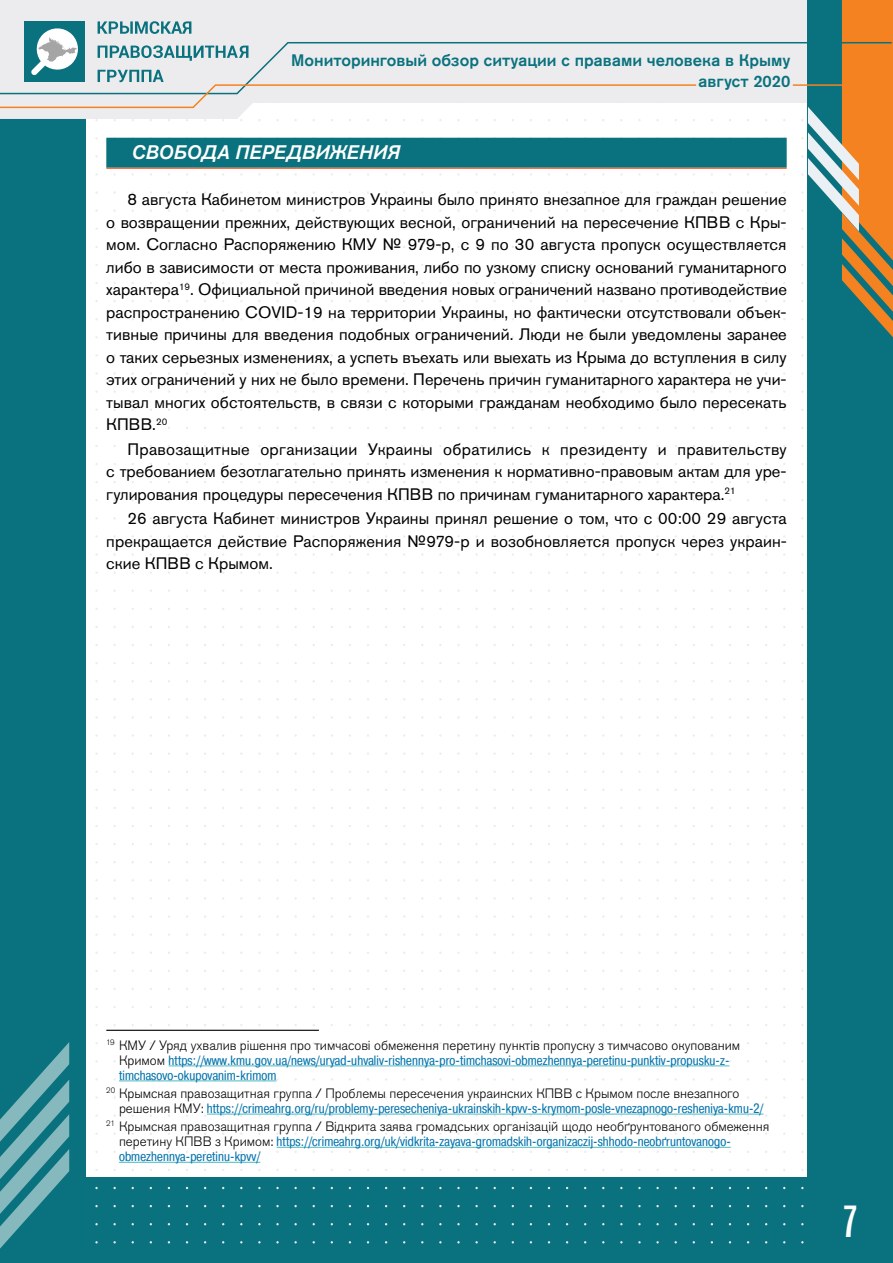
<style>
.page{position:relative;width:893px;height:1263px;background:#fff}
.page>*{position:absolute;margin:0;border:0;box-sizing:border-box;transform-origin:0 0}
.t1{font:500 condensed 45px "Akzidenz Grotesk Pro";color:#fff}
.t2{font:italic 500 19.5px "Akzidenz Grotesk Pro";letter-spacing:.01em;color:#fff}
.t3{font:16.5px/22.5px "Akzidenz Grotesk Pro";letter-spacing:.005em;color:#000;text-align:justify}
.t4{font:500 16.5px/20.7px "Akzidenz Grotesk Pro";color:#0a727e;text-align:right}
.t5{font:13.5px/15px "Pragmatica Cond C";letter-spacing:.01em;color:#0976ae}
.t6{font:300 13.5px "Akzidenz Grotesk Pro";color:#000}
.s1{font-family:"Akzidenz Grotesk Pro";font-weight:300;color:#000}
</style>
<div class="page">
<div style="left:0;top:1178px;width:893px;height:85px;background:#0a727e"></div>
<div style="left:0;top:0;width:85px;height:1263px;background:#0a727e"></div>
<svg style="left:0;top:0;width:808px;height:119px;fill:#ececee"></svg>
<div style="left:808px;top:0;width:85px;height:1263px;background:#0a727e"></div>
<svg style="left:842px;top:0;width:51px;height:338px"></svg>
<svg style="left:801px;top:101px;width:58px;height:130px"></svg>
<svg style="left:0;top:1042px;width:69px;height:206px"></svg>
<div style="left:24px;top:21px;width:61px;height:61px;background:#0a727e"></div>
<svg style="left:38px;top:28px;width:39px;height:13px"></svg>
<svg style="left:98px;top:21px;width:20px;height:13px"></svg>
<svg style="left:120px;top:21px;width:13px;height:13px"></svg>
<svg style="left:135px;top:21px;width:24px;height:13px"></svg>
<svg style="left:161px;top:21px;width:10px;height:13px"></svg>
<svg style="left:171px;top:21px;width:20px;height:13px"></svg>
<svg style="left:0;top:41px;width:893px;height:54px;background:#cdd4d0"></svg>
<svg style="left:0;top:83px;width:698px;height:26px"></svg>
<hr style="left:793px;top:84px;width:100px;height:2px;background:#f48220">
<div style="left:106px;top:138px;width:681px;height:30px;background:#0a727e"></div>
<hr style="left:106px;top:168px;width:681px;height:1px;background:#f15a22">
<hr style="left:106px;top:1030px;width:213px;height:1px;background:#000">
<hr style="left:169px;top:1065px;width:560px;height:1px;background:#4bb9c2">
<hr style="left:119px;top:1080px;width:157px;height:1px;background:#4bb9c2">
<hr style="left:207px;top:1114px;width:556px;height:1px;background:#4bb9c2">
<hr style="left:277px;top:1147px;width:454px;height:1px;background:#4bb9c2">
<hr style="left:119px;top:1162px;width:141px;height:1px;background:#4bb9c2">
<p class="t4" style="left:291px;top:49px;width:501px">Мониторинговый обзор ситуации с правами человека в Крыму август 2020</p>
<p class="t2" style="left:132px;top:140px;width:270px">СВОБОДА ПЕРЕДВИЖЕНИЯ</p>
<p class="t3" style="left:106px;top:188px;width:682px;text-indent:21px">8 августа Кабинетом министров Украины было принято внезапное для граждан решение о возвращении прежних, действующих весной, ограничений на пересечение КПВВ с Кры&shy;мом. Согласно Распоряжению КМУ № 979-р, с 9 по 30 августа пропуск осуществляется либо в зависимости от места проживания, либо по узкому списку оснований гуманитарного характера<sup>19</sup>. Официальной причиной введения новых ограничений названо противодействие распространению COVID-19 на территории Украины, но фактически отсутствовали объек&shy;тивные причины для введения подобных ограничений. Люди не были уведомлены заранее о таких серьезных изменениях, а успеть въехать или выехать из Крыма до вступления в силу этих ограничений у них не было времени. Перечень причин гуманитарного характера не учи&shy;тывал многих обстоятельств, в связи с которыми гражданам необходимо было пересекать КПВВ.<sup>20</sup></p>
<p class="t3" style="left:106px;top:438px;width:682px;text-indent:21px">Правозащитные организации Украины обратились к президенту и правительству с требованием безотлагательно принять изменения к нормативно-правовым актам для уре&shy;гулирования процедуры пересечения КПВВ по причинам гуманитарного характера.<sup>21</sup></p>
<p class="t3" style="left:106px;top:507px;width:682px;text-indent:21px">26 августа Кабинет министров Украины принял решение о том, что с 00:00 29 августа прекращается действие Распоряжения №979-р и возобновляется пропуск через украин&shy;ские КПВВ с Крымом.</p>
<p class="t6" style="left:106px;top:1036px;width:635px"><sup>19</sup> КМУ / Уряд ухвалив рішення про тимчасові обмеження перетину пунктів пропуску з тимчасово окупованим</p>
<p class="t5" style="left:119px;top:1052px;width:612px"><span class="s1">Кримом</span> https://www.kmu.gov.ua/news/uryad-uhvaliv-rishennya-pro-timchasovi-obmezhennya-peretinu-punktiv-propusku-z&shy;timchasovo-okupovanim-krimom</p>
<p class="t6" style="left:106px;top:1084px;width:635px"><sup>20</sup> Крымская правозащитная группа / Проблемы пересечения украинских КПВВ с Крымом после внезапного</p>
<p class="t5" style="left:119px;top:1100px;width:646px"><span class="s1">решения КМУ:</span> https://crimeahrg.org/ru/problemy-peresecheniya-ukrainskih-kpvv-s-krymom-posle-vnezapnogo-resheniya-kmu-2/</p>
<p class="t6" style="left:106px;top:1117px;width:665px"><sup>21</sup> Крымская правозащитная группа / Відкрита заява громадських організацій щодо необґрунтованого обмеження</p>
<p class="t5" style="left:119px;top:1134px;width:613px"><span class="s1">перетину КПВВ з Кримом:</span> https://crimeahrg.org/uk/vidkrita-zayava-gromadskih-organizaczij-shhodo-neobґruntovanogo&shy;obmezhennya-peretinu-kpvv/</p>
<h1 class="t1" style="left:842px;top:1192px;width:17px">7</h1>
</div>
